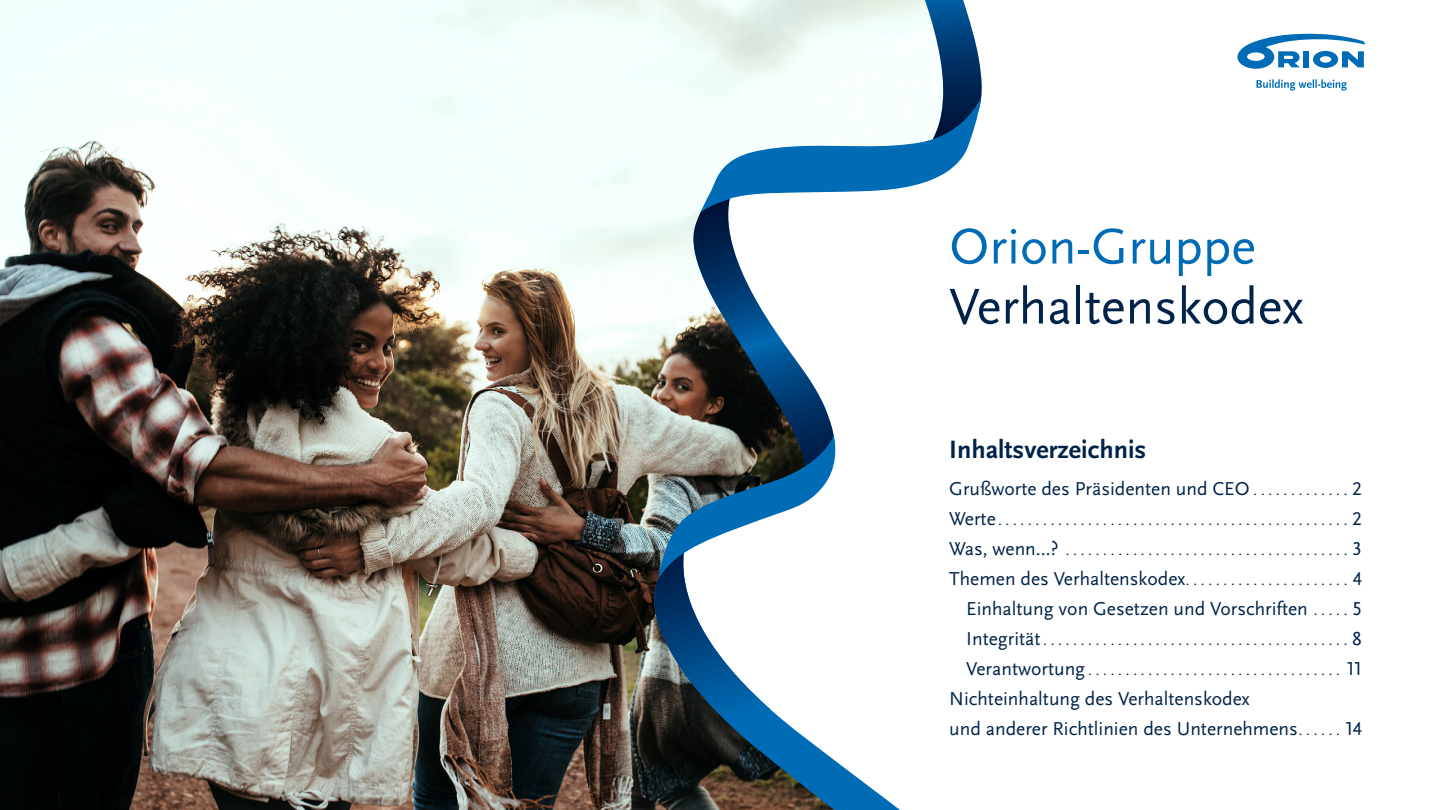
<style>
.page{position:relative;width:1440px;height:810px;background:#fff}
.page>*{position:absolute;margin:0;border:0;box-sizing:border-box;transform-origin:0 0}
.t1{font:52.5px "Scala Sans OT";color:#00234a}
.t2{font:52.5px "Scala Sans OT";color:#006cb6}
.t3{font:700 26.25px "Scala Sans OT";color:#00234a}
.t4{font:19.5px/30px "Scala Sans OT";color:#00234a;text-align:right}
.t5{font:15px/30px "Scala Sans OT";color:#00234a}
.s1{font-size:15px}
.s2{font-size:19.5px}
</style>
<div class="page">
<img style="left:0;top:0;width:648px;height:810px">
<svg style="left:648px;top:0;width:670px;height:515px"></svg>
<svg style="left:691px;top:189px;width:150px;height:246px"></svg>
<svg style="left:648px;top:515px;width:252px;height:295px"></svg>
<svg style="left:651px;top:435px;width:190px;height:288px"></svg>
<svg style="left:693px;top:0;width:290px;height:261px"></svg>
<svg style="left:1237px;top:34px;width:128px;height:35px"></svg>
<svg style="left:1256px;top:79px;width:91px;height:12px"></svg>
<h1 class="t2" style="left:949px;top:218px;width:308px">Orion-Gruppe</h1>
<h1 class="t1" style="left:949px;top:278px;width:356px">Verhaltenskodex</h1>
<h2 class="t3" style="left:949px;top:434px;width:198px">Inhaltsverzeichnis</h2>
<p class="t4" style="left:949px;top:474px;width:414px">Grußworte des Präsidenten und CEO <span class="s1">. . . . . . . . . . . . .</span> 2</p>
<p class="t5" style="left:949px;top:505px;width:414px"><span class="s2">Werte</span> . . . . . . . . . . . . . . . . . . . . . . . . . . . . . . . . . . . . . . . . . . . . . . . <span class="s2">2<br>Was, wenn…?</span> . . . . . . . . . . . . . . . . . . . . . . . . . . . . . . . . . . . . . . <span class="s2">3</span></p>
<p class="t4" style="left:949px;top:564px;width:414px">Themen des Verhaltenskodex <span class="s1">. . . . . . . . . . . . . . . . . . . . . .</span> 4<br>Einhaltung von Gesetzen und Vorschriften <span class="s1">. . . . .</span> 5</p>
<p class="t5" style="left:966px;top:625px;width:397px"><span class="s2">Integrität</span> . . . . . . . . . . . . . . . . . . . . . . . . . . . . . . . . . . . . . . . . . <span class="s2">8<br>Verantwortung</span> . . . . . . . . . . . . . . . . . . . . . . . . . . . . . . . . . . <span class="s2">11</span></p>
<p class="t4" style="left:949px;top:684px;width:414px;text-align:left">Nichteinhaltung des Verhaltenskodex<br>und anderer Richtlinien des Unternehmens <span class="s1">. . . . . .</span> 14</p>
</div>
